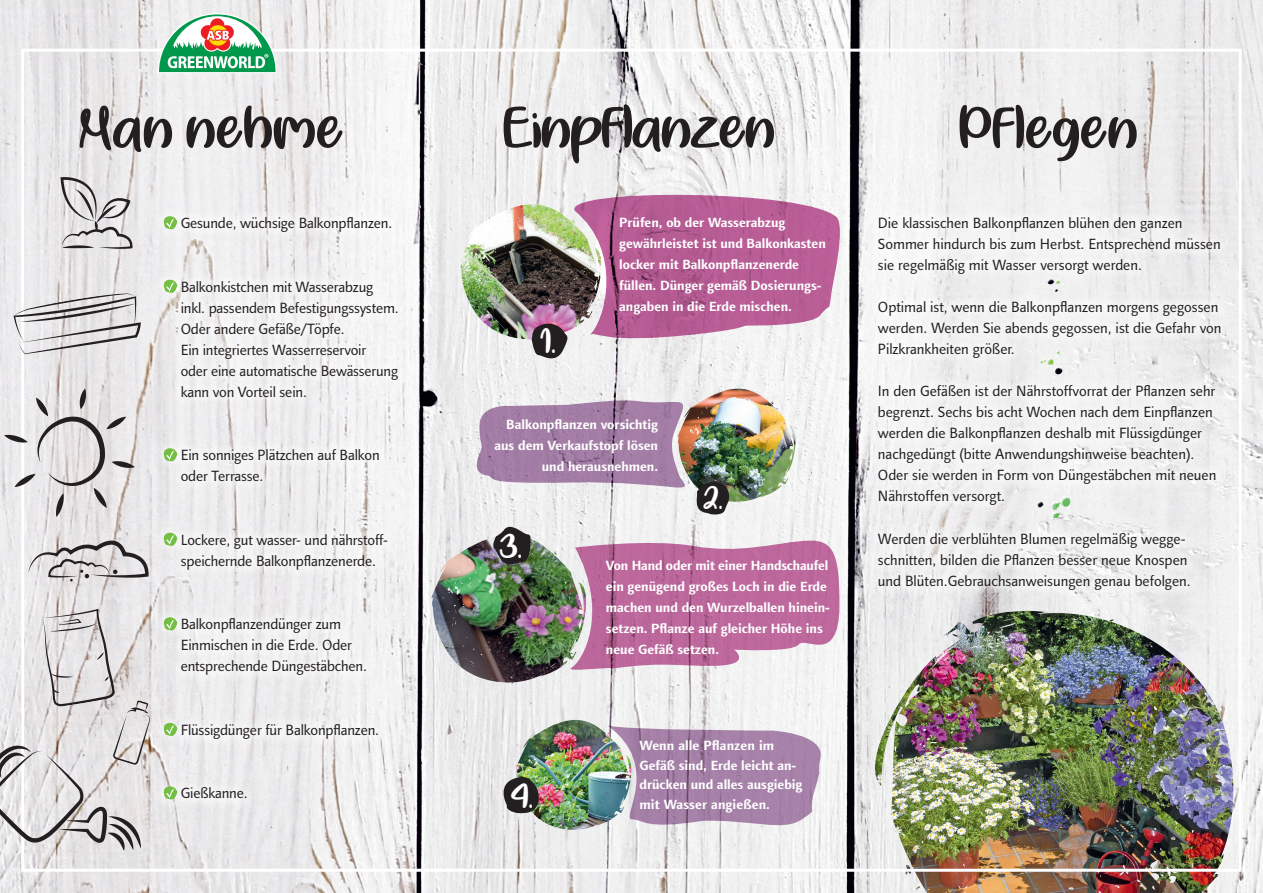
<style>
.page{position:relative;width:1263px;height:893px;background:#fff}
.page>*{position:absolute;margin:0;border:0;box-sizing:border-box;transform-origin:0 0}
.t1{font:62.7px "My Yellow Car";letter-spacing:-.01em;color:#231f20}
.t2{font:39px "My Yellow Car";color:#fff}
.t3{font:37.95px "My Yellow Car";color:#fff}
.t4{font:35.25px "My Yellow Car";color:#fff}
.t5{font:15px/21px "Linotype Finnegan";color:#231f20}
.t6{font:700 13.5px/21px "Linotype Finnegan";color:#fff}
.s1{font-size:60.15px}
</style>
<div class="page">
<img style="left:0;top:0;width:1263px;height:893px">
<svg style="left:1248px;top:747px;width:3px;height:14px"></svg>
<img style="left:860px;top:611px;width:378px;height:282px">
<svg style="left:1143px;top:608px;width:26px;height:21px"></svg>
<svg style="left:1248px;top:837px;width:7px;height:4px"></svg>
<svg style="left:979px;top:638px;width:16px;height:10px"></svg>
<div style="left:152px;top:204px;width:258px;height:607px;background:#fff;opacity:.7"></div>
<svg style="left:164px;top:215px;width:15px;height:17px"></svg>
<svg style="left:164px;top:447px;width:15px;height:17px"></svg>
<svg style="left:164px;top:532px;width:15px;height:16px"></svg>
<svg style="left:164px;top:616px;width:15px;height:17px"></svg>
<svg style="left:164px;top:722px;width:15px;height:16px"></svg>
<svg style="left:164px;top:785px;width:15px;height:17px"></svg>
<div style="left:867px;top:205px;width:365px;height:396px;background:#f2f2f3"></div>
<svg style="left:157px;top:13px;width:120px;height:61px"></svg>
<svg style="left:61px;top:177px;width:72px;height:72px;background:#c7c4c6"></svg>
<svg style="left:4px;top:389px;width:131px;height:128px;background:#d6d3d4"></svg>
<svg style="left:0;top:609px;width:150px;height:242px;background:#d6d3d4"></svg>
<img style="left:460px;top:193px;width:381px;height:172px">
<img style="left:475px;top:384px;width:324px;height:131px">
<img style="left:431px;top:523px;width:409px;height:161px">
<img style="left:493px;top:720px;width:329px;height:111px">
<img style="left:1047px;top:279px;width:18px;height:13px">
<svg style="left:1055px;top:279px;width:7px;height:5px"></svg>
<img style="left:1040px;top:350px;width:20px;height:15px">
<svg style="left:1055px;top:367px;width:8px;height:8px"></svg>
<svg style="left:1037px;top:502px;width:6px;height:5px"></svg>
<img style="left:1052px;top:497px;width:19px;height:21px">
<svg style="left:28px;top:540px;width:121px;height:41px;background:#c4c0c1"></svg>
<svg style="left:13px;top:279px;width:167px;height:84px;background:#d7d6d6"></svg>
<h1 class="t1" style="left:79px;top:92px;width:266px">Man nehme</h1>
<h1 class="t1" style="left:502px;top:92px;width:274px">Einpflanzen</h1>
<h1 class="t1" style="left:958px;top:92px;width:181px">Pfle<span class="s1">g</span>en</h1>
<p class="t5" style="left:181px;top:213px;width:213px">Gesunde, wüchsige Balkonpflanzen.</p>
<p class="t5" style="left:181px;top:276px;width:219px">Balkonkistchen mit Wasserabzug inkl. passendem Befestigungssystem.<br>Oder andere Gefäße/Töpfe.<br>Ein integriertes Wasserreservoir<br>oder eine automatische Bewässerung kann von Vorteil sein.</p>
<p class="t5" style="left:181px;top:445px;width:200px">Ein sonniges Plätzchen auf Balkon oder Terrasse.</p>
<p class="t5" style="left:181px;top:529px;width:209px">Lockere, gut wasser- und nährstoff&shy;speichernde Balkonpflanzenerde.</p>
<p class="t5" style="left:181px;top:614px;width:188px">Balkonpflanzendünger zum<br>Einmischen in die Erde. Oder entsprechende Düngestäbchen.</p>
<p class="t5" style="left:181px;top:719px;width:200px">Flüssigdünger für Balkonpflanzen.</p>
<p class="t5" style="left:181px;top:783px;width:68px">Gießkanne.</p>
<h2 class="t2" style="left:541px;top:319px;width:17px">1.</h2>
<p class="t6" style="left:619px;top:212px;width:208px">Prüfen, ob der Wasserabzug gewährleistet ist und Balkonkasten locker mit Balkonpflanzenerde füllen. Dünger gemäß Dosierungs&shy;angaben in die Erde mischen.</p>
<p class="t6" style="left:494px;top:414px;width:165px;text-align:right">Balkonpflanzen vorsichtig aus dem Verkaufstopf lösen und herausnehmen.</p>
<h3 class="t3" style="left:500px;top:524px;width:24px">3.</h3>
<h3 class="t4" style="left:703px;top:478px;width:21px">2.</h3>
<h3 class="t3" style="left:511px;top:774px;width:23px">4.</h3>
<p class="t6" style="left:606px;top:555px;width:225px">Von Hand oder mit einer Handschaufel ein genügend großes Loch in die Erde machen und den Wurzelballen hinein&shy;setzen. Pflanze auf gleicher Höhe ins neue Gefäß setzen.</p>
<p class="t6" style="left:639px;top:736px;width:164px;line-height:19.5px">Wenn alle Pflanzen im<br>Gefäß sind, Erde leicht an&shy;drücken und alles ausgiebig</p>
<p class="t6" style="left:639px;top:794px;width:132px">mit Wasser angießen.</p>
<p class="t5" style="left:878px;top:212px;width:344px">Die klassischen Balkonpflanzen blühen den ganzen<br>Sommer hindurch bis zum Herbst. Entsprechend müssen sie regelmäßig mit Wasser versorgt werden.</p>
<p class="t5" style="left:878px;top:297px;width:345px">Optimal ist, wenn die Balkonpflanzen morgens gegossen werden. Werden Sie abends gegossen, ist die Gefahr von<br>Pilzkrankheiten größer.</p>
<p class="t5" style="left:878px;top:381px;width:340px">In den Gefäßen ist der Nährstoffvorrat der Pflanzen sehr begrenzt. Sechs bis acht Wochen nach dem Einpflanzen werden die Balkonpflanzen deshalb mit Flüssigdünger nachgedüngt (bitte Anwendungshinweise beachten).<br>Oder sie werden in Form von Düngestäbchen mit neuen Nährstoffen versorgt.</p>
<p class="t5" style="left:878px;top:528px;width:314px">Werden die verblühten Blumen regelmäßig wegge&shy;schnitten, bilden die Pflanzen besser neue Knospen und Blüten.Gebrauchsanweisungen genau befolgen.</p>
</div>
